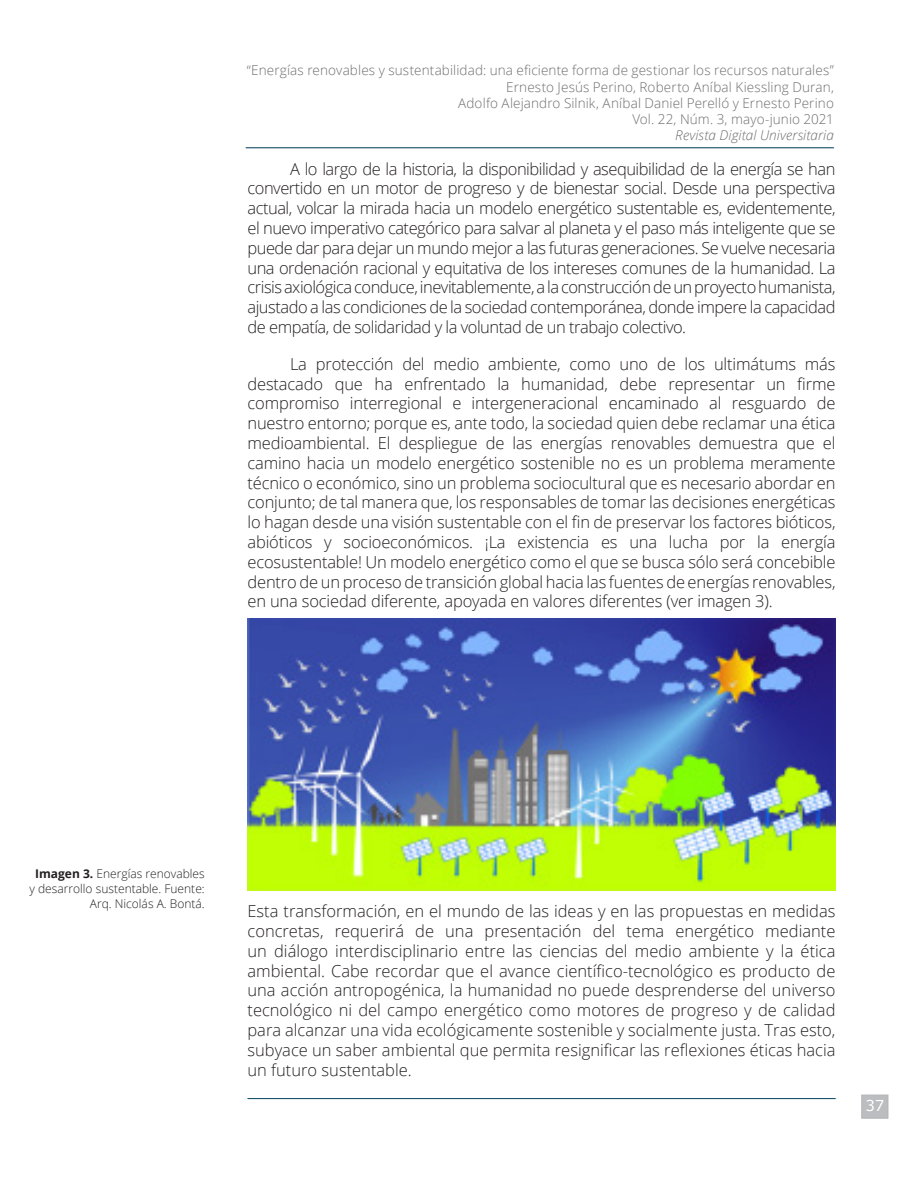
<style>
.page{position:relative;width:918px;height:1188px;background:#fff}
.page>*{position:absolute;margin:0;border:0;box-sizing:border-box;transform-origin:0 0}
.texto_sangria{font:300 16.5px/19.8px "Open Sans";letter-spacing:-.02em;color:#231f20;text-align:justify}
.texto_normal{font:300 16.5px/19.8px "Open Sans";color:#231f20;text-align:justify}
.t1{font:15px "Verdana";color:#fff}
.t2{font:300 13.5px/16.2px "Open Sans";letter-spacing:.01em;color:#6c6d70;text-align:right}
.t3{font:italic 300 13.5px "Open Sans";letter-spacing:.005em;color:#6c6d70}
.imagen{font:300 12px/15px "Open Sans";color:#231f20;text-align:right}
.s1{font-weight:700}
</style>
<div class="page">
<div style="left:861px;top:1095px;width:27px;height:24px;background:#bcbdc0"></div>
<hr style="left:245px;top:147px;width:590px;height:2px;background:#457185">
<hr style="left:246px;top:148px;width:588px;height:1px;background:#094662">
<hr style="left:247px;top:1098px;width:589px;height:1px;background:#85a1ae">
<hr style="left:248px;top:1098px;width:588px;height:1px;background:#094662">
<img style="left:248px;top:618px;width:588px;height:272px">
<p class="t2" style="left:247px;top:62px;width:589px">“Energías renovables y sustentabilidad: una eficiente forma de gestionar los recursos naturales” Ernesto Jesús Perino, Roberto Aníbal Kiessling Duran,<br>Adolfo Alejandro Silnik, Aníbal Daniel Perelló y Ernesto Perino<br>Vol. 22, Núm. 3, mayo-junio 2021</p>
<p class="t3" style="left:675px;top:126px;width:160px">Revista Digital Universitaria</p>
<p class="texto_sangria" style="left:248px;top:158px;width:590px;text-indent:43px">A lo largo de la historia, la disponibilidad y asequibilidad de la energía se han convertido en un motor de progreso y de bienestar social. Desde una perspectiva actual, volcar la mirada hacia un modelo energético sustentable es, evidentemente, el nuevo imperativo categórico para salvar al planeta y el paso más inteligente que se puede dar para dejar un mundo mejor a las futuras generaciones. Se vuelve necesaria una ordenación racional y equitativa de los intereses comunes de la humanidad. La crisis axiológica conduce, inevitablemente, a la construcción de un proyecto humanista, ajustado a las condiciones de la sociedad contemporánea, donde impere la capacidad de empatía, de solidaridad y la voluntad de un trabajo colectivo.</p>
<p class="texto_sangria" style="left:248px;top:354px;width:590px;text-indent:43px">La protección del medio ambiente, como uno de los ultimátums más destacado que ha enfrentado la humanidad, debe representar un firme compromiso interregional e intergeneracional encaminado al resguardo de nuestro entorno; porque es, ante todo, la sociedad quien debe reclamar una ética medioambiental. El despliegue de las energías renovables demuestra que el camino hacia un modelo energético sostenible no es un problema meramente técnico o económico, sino un problema sociocultural que es necesario abordar en conjunto; de tal manera que, los responsables de tomar las decisiones energéticas lo hagan desde una visión sustentable con el fin de preservar los factores bióticos, abióticos y socioeconómicos. ¡La existencia es una lucha por la energía ecosustentable! Un modelo energético como el que se busca sólo será concebible dentro de un proceso de transición global hacia las fuentes de energías renovables, en una sociedad diferente, apoyada en valores diferentes (ver imagen 3).</p>
<p class="imagen" style="left:30px;top:866px;width:177px"><span class="s1">Imagen 3.</span> Energías renovables y desarrollo sustentable. Fuente:<br>Arq. Nicolás A. Bontá.</p>
<p class="texto_normal" style="left:248px;top:901px;width:590px">Esta transformación, en el mundo de las ideas y en las propuestas en medidas concretas, requerirá de una presentación del tema energético mediante un diálogo interdisciplinario entre las ciencias del medio ambiente y la ética ambiental. Cabe recordar que el avance científico-tecnológico es producto de una acción antropogénica, la humanidad no puede desprenderse del universo tecnológico ni del campo energético como motores de progreso y de calidad para alcanzar una vida ecológicamente sostenible y socialmente justa. Tras esto, subyace un saber ambiental que permita resignificar las reflexiones éticas hacia un futuro sustentable.</p>
<p class="t1" style="left:865px;top:1096px;width:20px">37</p>
</div>
